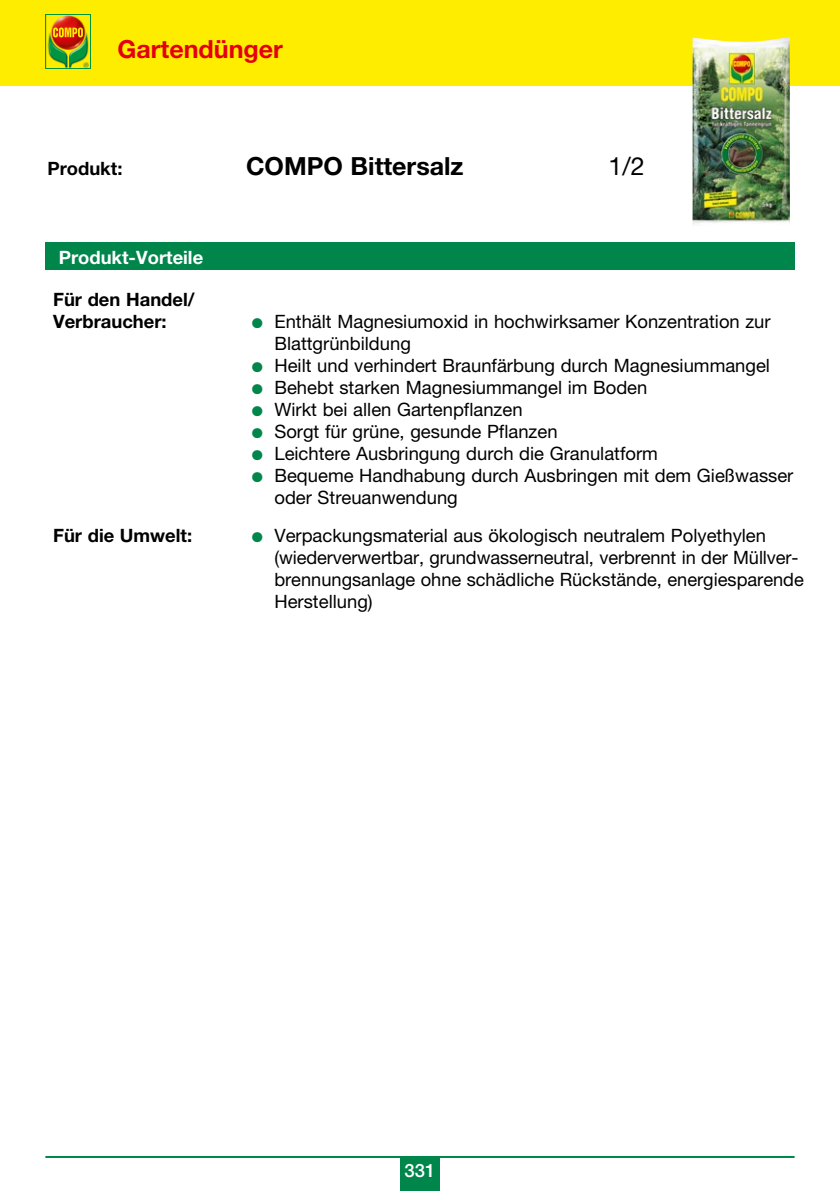
<style>
.page{position:relative;width:840px;height:1191px;background:#fff}
.page>*{position:absolute;margin:0;border:0;box-sizing:border-box;transform-origin:0 0}
.t1{font:700 25px "Helvetica Neue";color:#000}
.t2{font:700 25px "Helvetica Neue";color:#e3000f}
.t3{font:25px "Helvetica Neue";color:#000}
.t4{font:18.4px/22px "Helvetica Neue";color:#000}
.t5{font:700 18.4px/22px "Helvetica Neue";color:#000}
.t6{font:700 18.4px "Helvetica Neue";color:#fff}
.t7{font:500 18.4px "Helvetica Neue";color:#fff}
.s1{color:#00854b}
</style>
<div class="page">
<div style="left:0;top:0;width:839px;height:85px;background:#ffed00"></div>
<svg style="left:45px;top:14px;width:46px;height:54px"></svg>
<img style="left:46px;top:15px;width:44px;height:52px">
<svg style="left:53px;top:27px;width:30px;height:10px"></svg>
<div style="left:400px;top:1157px;width:39px;height:34px;background:#00854b"></div>
<hr style="left:45px;top:1156px;width:749px;height:2px;background:#00854b">
<div style="left:45px;top:242px;width:749px;height:27px;background:#00854b"></div>
<img style="left:692px;top:37px;width:97px;height:187px">
<h1 class="t2" style="left:117px;top:33px;width:167px">Gartendünger</h1>
<p class="t5" style="left:47px;top:157px;width:76px">Produkt:</p>
<h1 class="t1" style="left:246px;top:150px;width:219px">COMPO Bittersalz</h1>
<h1 class="t3" style="left:608px;top:151px;width:38px">1/2</h1>
<p class="t6" style="left:59px;top:246px;width:146px">Produkt-Vorteile</p>
<p class="t5" style="left:53px;top:288px;width:143px">Für den Handel/<br>Verbraucher:</p>
<p class="t4" style="left:274px;top:310px;width:497px;text-indent:-23px"><span class="s1">●</span> Enthält Magnesiumoxid in hochwirksamer Konzentration zur<br>Blattgrünbildung</p>
<p class="t4" style="left:251px;top:354px;width:519px"><span class="s1">●</span> Heilt und verhindert Braunfärbung durch Magnesiummangel</p>
<p class="t4" style="left:251px;top:376px;width:397px"><span class="s1">●</span> Behebt starken Magnesiummangel im Boden</p>
<p class="t4" style="left:251px;top:398px;width:272px"><span class="s1">●</span> Wirkt bei allen Gartenpflanzen</p>
<p class="t4" style="left:251px;top:420px;width:307px"><span class="s1">●</span> Sorgt für grüne, gesunde Pflanzen</p>
<p class="t4" style="left:251px;top:442px;width:407px"><span class="s1">●</span> Leichtere Ausbringung durch die Granulatform</p>
<p class="t4" style="left:274px;top:464px;width:520px;text-indent:-23px"><span class="s1">●</span> Bequeme Handhabung durch Ausbringen mit dem Gießwasser oder Streuanwendung</p>
<p class="t5" style="left:53px;top:524px;width:140px">Für die Umwelt:</p>
<p class="t4" style="left:274px;top:524px;width:530px;text-indent:-23px"><span class="s1">●</span> Verpackungsmaterial aus ökologisch neutralem Polyethylen (wiederverwertbar, grundwasserneutral, verbrennt in der Müllver&shy;brennungsanlage ohne schädliche Rückstände, energiesparende Herstellung)</p>
<p class="t7" style="left:404px;top:1159px;width:32px">331</p>
</div>
